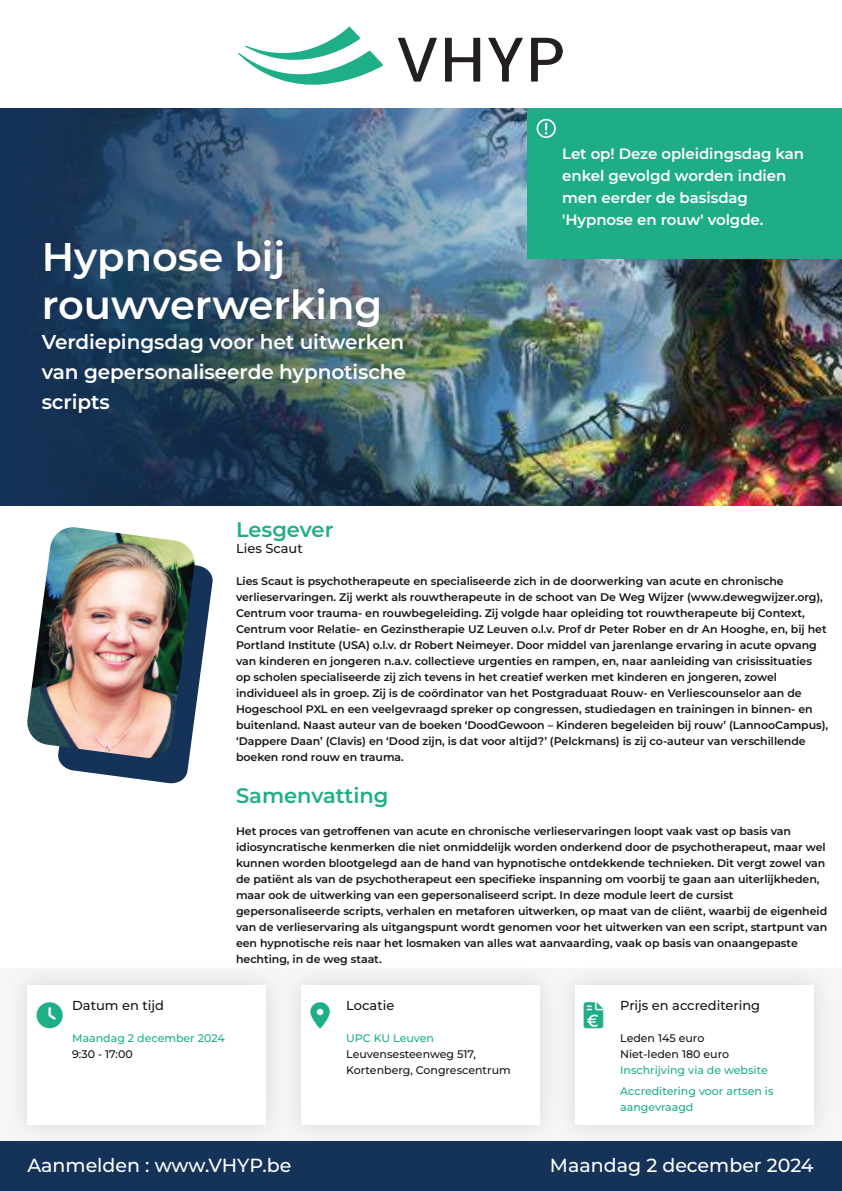
<style>
.page{position:relative;width:842px;height:1191px;background:#fff}
.page>*{position:absolute;margin:0;border:0;box-sizing:border-box;transform-origin:0 0}
.t1{font:600 40px/48px "Montserrat";color:#fff}
.t2{font:600 21px "Montserrat";color:#21ae88}
.t3{font:600 20px/30px "Montserrat";letter-spacing:-.005em;color:#fff;text-align:justify}
.t4{font:500 19px "Montserrat";color:#fff}
.t5{font:600 15px/22px "Montserrat";letter-spacing:-.005em;color:#fff}
.t6{font:500 13px "Montserrat";color:#161616}
.t7{font:600 11px/16px "Montserrat";letter-spacing:-.005em;color:#161616}
.t8{font:500 11px/16px "Montserrat";color:#161616}
.t9{font:500 11px/21px "Montserrat";color:#1eae88}
.t10{font:500 11px "Montserrat";color:#1eae87}
</style>
<div class="page">
<img style="left:623px;top:259px;width:219px;height:246px">
<svg style="left:58px;top:565px;width:155px;height:219px"></svg>
<img style="left:0;top:109px;width:623px;height:397px">
<svg style="left:238px;top:26px;width:145px;height:59px"></svg>
<svg style="left:531px;top:38px;width:32px;height:44px"></svg>
<svg style="left:445px;top:38px;width:35px;height:44px"></svg>
<svg style="left:398px;top:38px;width:39px;height:44px"></svg>
<svg style="left:488px;top:38px;width:35px;height:44px"></svg>
<img style="left:27px;top:527px;width:169px;height:231px">
<div style="left:0;top:1141px;width:842px;height:50px;background:#153359"></div>
<div style="left:528px;top:108px;width:314px;height:151px;background:#1fad88"></div>
<svg style="left:537px;top:119px;width:19px;height:19px"></svg>
<svg style="left:586px;top:1013px;width:15px;height:14px"></svg>
<h1 class="t1" style="left:42px;top:231px;width:342px">Hypnose bij rouwverwerking</h1>
<h3 class="t3" style="left:42px;top:326px;width:366px">Verdiepingsdag voor het uitwerken van gepersonaliseerde hypnotische scripts</h3>
<h3 class="t5" style="left:562px;top:142px;width:244px">Let op! Deze opleidingsdag kan enkel gevolgd worden indien men eerder de basisdag 'Hypnose en rouw' volgde.</h3>
<h2 class="t2" style="left:236px;top:515px;width:99px">Lesgever</h2>
<p class="t6" style="left:236px;top:539px;width:68px">Lies Scaut</p>
<p class="t7" style="left:236px;top:573px;width:594px">Lies Scaut is psychotherapeute en specialiseerde zich in de doorwerking van acute en chronische verlieservaringen. Zij werkt als rouwtherapeute in de schoot van De Weg Wijzer (www.dewegwijzer.org), Centrum voor trauma- en rouwbegeleiding. Zij volgde haar opleiding tot rouwtherapeute bij Context, Centrum voor Relatie- en Gezinstherapie UZ Leuven o.l.v. Prof dr Peter Rober en dr An Hooghe, en, bij het Portland Institute (USA) o.l.v. dr Robert Neimeyer. Door middel van jarenlange ervaring in acute opvang van kinderen en jongeren n.a.v. collectieve urgenties en rampen, en, naar aanleiding van crisissituaties op scholen specialiseerde zij zich tevens in het creatief werken met kinderen en jongeren, zowel individueel als in groep. Zij is de coördinator van het Postgraduaat Rouw- en Verliescounselor aan de Hogeschool PXL en een veelgevraagd spreker op congressen, studiedagen en trainingen in binnen- en buitenland. Naast auteur van de boeken ‘DoodGewoon – Kinderen begeleiden bij rouw’ (LannooCampus), ‘Dappere Daan’ (Clavis) en ‘Dood zijn, is dat voor altijd?’ (Pelckmans) is zij co-auteur van verschillende boeken rond rouw en trauma.</p>
<h2 class="t2" style="left:236px;top:780px;width:154px">Samenvatting</h2>
<p class="t7" style="left:236px;top:822px;width:593px">Het proces van getroffenen van acute en chronische verlieservaringen loopt vaak vast op basis van idiosyncratische kenmerken die niet onmiddelijk worden onderkend door de psychotherapeut, maar wel kunnen worden blootgelegd aan de hand van hypnotische ontdekkende technieken. Dit vergt zowel van de patiënt als van de psychotherapeut een specifieke inspanning om voorbij te gaan aan uiterlijkheden, maar ook de uitwerking van een gepersonaliseerd script. In deze module leert de cursist gepersonaliseerde scripts, verhalen en metaforen uitwerken, op maat van de cliënt, waarbij de eigenheid van de verlieservaring als uitgangspunt wordt genomen voor het uitwerken van een script, startpunt van een hypnotische reis naar het losmaken van alles wat aanvaarding, vaak op basis van onaangepaste hechting, in de weg staat.</p>
<p class="t6" style="left:72px;top:996px;width:93px">Datum en tijd</p>
<p class="t9" style="left:72px;top:1027px;width:154px">Maandag 2 december 2024</p>
<p class="t8" style="left:72px;top:1045px;width:62px">9:30 - 17:00</p>
<p class="t6" style="left:346px;top:996px;width:50px">Locatie</p>
<p class="t10" style="left:346px;top:1030px;width:89px">UPC KU Leuven</p>
<p class="t8" style="left:346px;top:1045px;width:166px">Leuvensesteenweg 517,<br>Kortenberg, Congrescentrum</p>
<p class="t6" style="left:620px;top:996px;width:141px">Prijs en accreditering</p>
<p class="t8" style="left:620px;top:1029px;width:110px">Leden 145 euro<br>Niet-leden 180 euro</p>
<p class="t9" style="left:620px;top:1059px;width:155px">Inschrijving via de website<br>Accreditering voor artsen is</p>
<p class="t9" style="left:620px;top:1096px;width:75px">aangevraagd</p>
<h3 class="t4" style="left:27px;top:1152px;width:266px">Aanmelden : www.VHYP.be</h3>
<h3 class="t4" style="left:550px;top:1152px;width:265px">Maandag 2 december 2024</h3>
</div>
